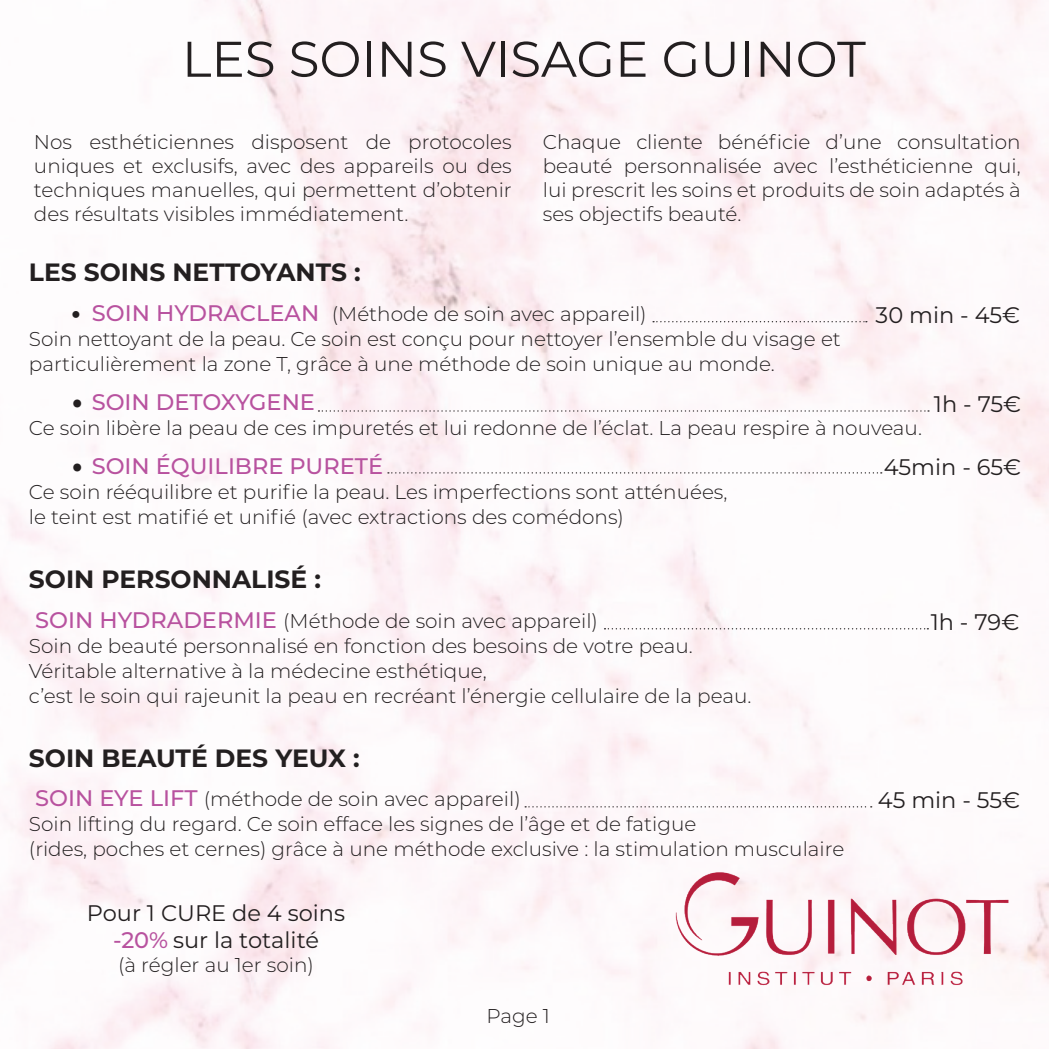
<style>
.page{position:relative;width:1049px;height:1049px;background:#fff}
.page>*{position:absolute;margin:0;border:0;box-sizing:border-box;transform-origin:0 0}
.t1{font:100 50px "Montserrat";color:#231f20}
.t2{font:700 25px "Montserrat";color:#231f20}
.t3{font:100 22.5px/27px "Montserrat";color:#231f20;text-align:center}
.t4{font:100 22.5px "Montserrat";color:#b8529f}
.t5{font:300 20px/25px "Montserrat";color:#231f20}
.s1{font-family:"Tahoma";font-weight:400}
.s2{font-weight:100;font-size:22.5px;color:#b8529f}
.s3{font-family:"Minion Pro";font-weight:400;font-size:30px;color:#231f20}
.s4{color:#b8529f}
</style>
<div class="page">
<img style="left:0;top:0;width:1049px;height:1049px">
<img style="left:672px;top:855px;width:342px;height:147px">
<svg style="left:653px;top:321px;width:214px;height:1px"></svg>
<svg style="left:318px;top:410px;width:611px;height:2px"></svg>
<svg style="left:388px;top:472px;width:494px;height:1px"></svg>
<svg style="left:604px;top:628px;width:324px;height:1px"></svg>
<svg style="left:525px;top:806px;width:347px;height:1px"></svg>
<h1 class="t1" style="left:182px;top:26px;width:685px">LES SOINS VISAGE GUINOT</h1>
<p class="t5" style="left:34px;top:129px;width:479px;line-height:24px;text-align:justify">Nos esthéticiennes disposent de protocoles uniques et exclusifs, avec des appareils ou des techniques manuelles, qui permettent d’obtenir des résultats visibles immédiatement.</p>
<p class="t5" style="left:543px;top:129px;width:479px;line-height:24px;text-align:justify">Chaque cliente bénéficie d’une consultation beauté personnalisée avec l’esthéticienne qui, lui prescrit les soins et produits de soin adaptés à ses objectifs beauté.</p>
<p class="t2" style="left:29px;top:254px;width:333px">LES SOINS NETTOYANTS :</p>
<p class="t5" style="left:29px;top:300px;width:813px;text-indent:43px"><span class="s1">•</span> <span class="s2">SOIN HYDRACLEAN</span> (Méthode de soin avec appareil)<br>Soin nettoyant de la peau. Ce soin est conçu pour nettoyer l’ensemble du visage et particulièrement la zone T, grâce à une méthode de soin unique au monde.</p>
<p class="t4" style="left:71px;top:387px;width:245px"><span class="s3">•</span> SOIN DETOXYGENE</p>
<p class="t5" style="left:29px;top:414px;width:894px">Ce soin libère la peau de ces impuretés et lui redonne de l’éclat. La peau respire à nouveau.</p>
<p class="t4" style="left:71px;top:451px;width:313px"><span class="s3">•</span> SOIN ÉQUILIBRE PURETÉ</p>
<p class="t5" style="left:29px;top:479px;width:700px">Ce soin rééquilibre et purifie la peau. Les imperfections sont atténuées, le teint est matifié et unifié (avec extractions des comédons)</p>
<p class="t2" style="left:29px;top:561px;width:293px">SOIN PERSONNALISÉ :</p>
<p class="t5" style="left:29px;top:608px;width:724px;text-indent:6px"><span class="s2">SOIN HYDRADERMIE</span> (Méthode de soin avec appareil)<br>Soin de beauté personnalisé en fonction des besoins de votre peau.<br>Véritable alternative à la médecine esthétique,<br>c’est le soin qui rajeunit la peau en recréant l’énergie cellulaire de la peau.</p>
<p class="t2" style="left:29px;top:740px;width:332px">SOIN BEAUTÉ DES YEUX :</p>
<p class="t5" style="left:29px;top:786px;width:817px;text-indent:6px"><span class="s2">SOIN EYE LIFT</span> (méthode de soin avec appareil)<br>Soin lifting du regard. Ce soin efface les signes de l’âge et de fatigue<br>(rides, poches et cernes) grâce à une méthode exclusive : la stimulation musculaire</p>
<p class="t3" style="left:876px;top:301px;width:146px">30 min - 45€</p>
<p class="t3" style="left:934px;top:390px;width:89px">1h - 75€</p>
<p class="t3" style="left:884px;top:453px;width:139px">45min - 65€</p>
<p class="t3" style="left:931px;top:608px;width:90px">1h - 79€</p>
<p class="t3" style="left:878px;top:786px;width:144px">45 min - 55€</p>
<p class="t3" style="left:87px;top:899px;width:260px">Pour 1 CURE de 4 soins <span class="s4">-20%</span> sur la totalité</p>
<p class="t5" style="left:118px;top:952px;width:197px">(à régler au 1er soin)</p>
<p class="t5" style="left:486px;top:1003px;width:65px">Page 1</p>
</div>
